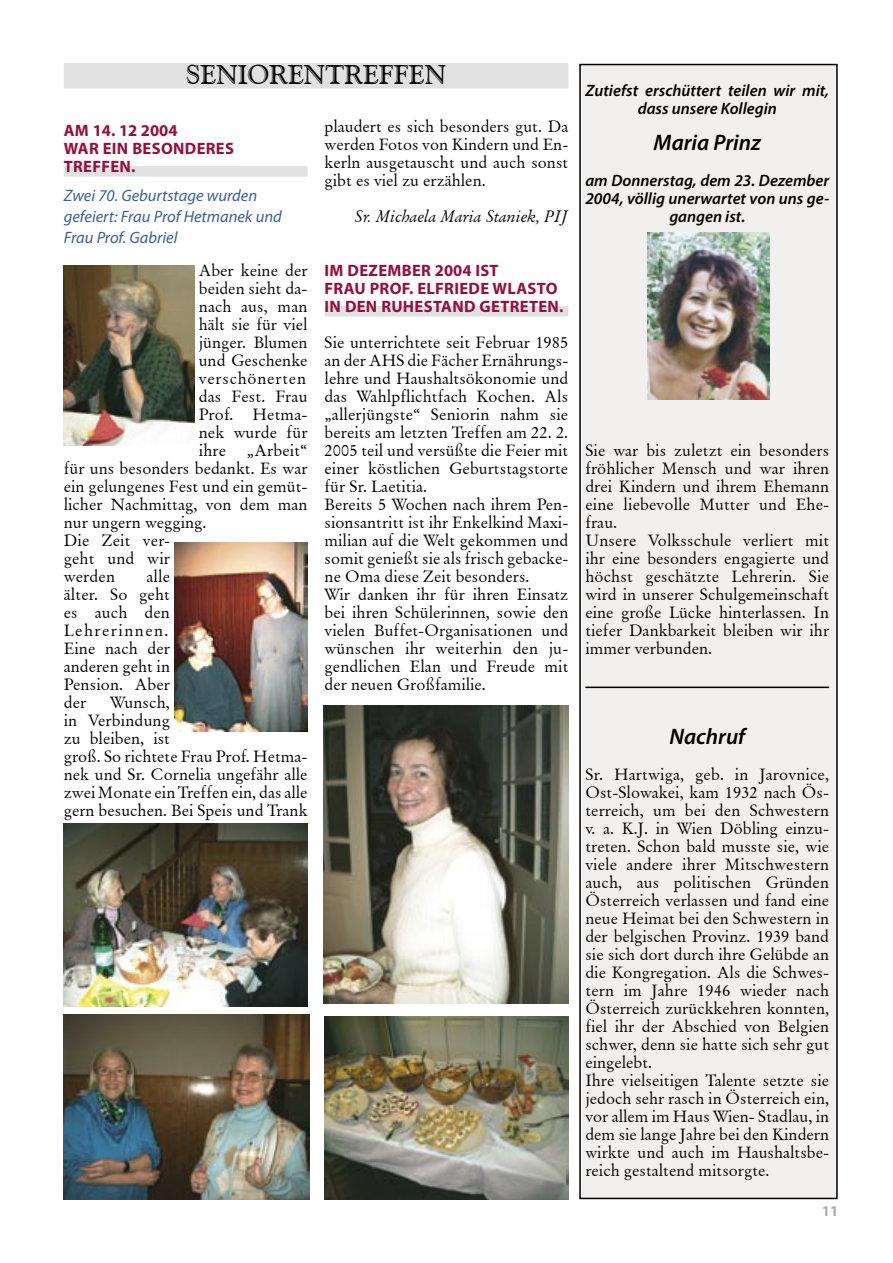
<style>
.page{position:relative;width:893px;height:1263px;background:#fff}
.page>*{position:absolute;margin:0;border:0;box-sizing:border-box;transform-origin:0 0}
.t1{font:27px "Goudy Handtooled BT";color:#000}
.t2{font:italic 600 22.5px "Myriad Pro";color:#000}
.t3{font:16.5px/18px "Original Garamond BT";color:#000}
.t4{font:italic 600 16.5px/18px "Myriad Pro";color:#000;text-align:center}
.t5{font:700 16.5px/18px "Myriad Pro";letter-spacing:.02em;color:#960f3f}
.t6{font:italic 16.5px/21px "Myriad Pro";color:#3760a0}
.t7{font:italic 16.5px "Original Garamond BT";color:#000}
.t8{font:700 15px "Myriad Pro";color:#b0aba7}
</style>
<div class="page">
<div style="left:580px;top:65px;width:257px;height:1133px;background:#f2f0ef"></div>
<div style="left:579px;top:64px;width:259px;height:1135px;border:2px solid #000"></div>
<div style="left:64px;top:166px;width:244px;height:11px;background:#e1e1e1"></div>
<img style="left:647px;top:232px;width:122px;height:168px">
<img style="left:64px;top:1015px;width:245px;height:184px">
<img style="left:325px;top:1016px;width:243px;height:183px">
<img style="left:174px;top:542px;width:134px;height:189px">
<img style="left:64px;top:823px;width:244px;height:183px">
<div style="left:325px;top:306px;width:243px;height:11px;background:#e1e1e1"></div>
<div style="left:64px;top:63px;width:504px;height:26px;background:#e1e1e1"></div>
<hr style="left:585px;top:687px;width:244px;height:1px;background:#000">
<img style="left:323px;top:706px;width:245px;height:297px">
<img style="left:64px;top:265px;width:131px;height:180px">
<h1 class="t1" style="left:186px;top:58px;width:262px">SENIORENTREFFEN</h1>
<p class="t5" style="left:64px;top:121px;width:172px">AM 14. 12 2004<br>WAR EIN BESONDERES<br>TREFFEN.</p>
<p class="t6" style="left:64px;top:186px;width:220px">Zwei 70. Geburtstage wurden gefeiert: Frau Prof Hetmanek und<br>Frau Prof. Gabriel</p>
<p class="t3" style="left:199px;top:261px;width:110px;text-align:justify">Aber keine der beiden sieht da&shy;nach aus, man hält sie für viel jünger. Blumen und Geschenke verschönerten das Fest. Frau Prof. Hetma&shy;nek wurde für ihre</p>
<p class="t3" style="left:64px;top:441px;width:245px;text-indent:183px">„Arbeit“ für uns besonders bedankt. Es war ein gelungenes Fest und ein gemüt&shy;licher Nachmittag, von dem man nur ungern wegging.<br>Die Zeit ver-<br>geht und wir<br>werden</p>
<p class="t3" style="left:64px;top:567px;width:108px;text-align:justify;text-indent:83px">alle älter. So geht es auch den Lehrerinnen.<br>Eine nach der anderen geht in Pension. Aber der</p>
<p class="t3" style="left:64px;top:693px;width:245px;text-indent:46px">Wunsch,<br>in Verbindung<br>zu bleiben, ist<br>groß. So richtete Frau Prof. Hetma&shy;nek und Sr. Cornelia ungefähr alle zwei Monate ein Treffen ein, das alle gern besuchen. Bei Speis und Trank</p>
<p class="t3" style="left:325px;top:117px;width:245px;text-align:justify">plaudert es sich besonders gut. Da werden Fotos von Kindern und En&shy;kerln ausgetauscht und auch sonst gibt es viel zu erzählen.</p>
<p class="t7" style="left:355px;top:206px;width:215px">Sr. Michaela Maria Staniek, PIJ</p>
<p class="t5" style="left:325px;top:261px;width:240px">IM DEZEMBER 2004 IST<br>FRAU PROF. ELFRIEDE WLASTO<br>IN DEN RUHESTAND GETRETEN.</p>
<p class="t3" style="left:325px;top:333px;width:245px">Sie unterrichtete seit Februar 1985 an der AHS die Fächer Ernährungs&shy;lehre und Haushaltsökonomie und das Wahlpflichtfach Kochen. Als „allerjüngste“ Seniorin nahm sie bereits am letzten Treffen am 22. 2.<br>2005 teil und versüßte die Feier mit einer köstlichen Geburtstagstorte für Sr. Laetitia.<br>Bereits 5 Wochen nach ihrem Pen&shy;sionsantritt ist ihr Enkelkind Maxi&shy;milian auf die Welt gekommen und somit genießt sie als frisch gebacke&shy;ne Oma diese Zeit besonders.<br>Wir danken ihr für ihren Einsatz bei ihren Schülerinnen, sowie den vielen Buffet-Organisationen und wünschen ihr weiterhin den ju&shy;gendlichen Elan und Freude mit der neuen Großfamilie.</p>
<p class="t4" style="left:585px;top:81px;width:245px">Zutiefst erschüttert teilen wir mit, dass unsere Kollegin</p>
<h2 class="t2" style="left:654px;top:130px;width:109px">Maria Prinz</h2>
<p class="t4" style="left:585px;top:171px;width:245px">am Donnerstag, dem 23. Dezember<br>2004, völlig unerwartet von uns ge&shy;gangen ist.</p>
<p class="t3" style="left:585px;top:441px;width:245px">Sie war bis zuletzt ein besonders fröhlicher Mensch und war ihren drei Kindern und ihrem Ehemann eine liebevolle Mutter und Ehe&shy;frau.<br>Unsere Volksschule verliert mit ihr eine besonders engagierte und höchst geschätzte Lehrerin. Sie wird in unserer Schulgemeinschaft eine große Lücke hinterlassen. In tiefer Dankbarkeit bleiben wir ihr immer verbunden.</p>
<h2 class="t2" style="left:669px;top:724px;width:77px">Nachruf</h2>
<p class="t3" style="left:585px;top:765px;width:245px">Sr. Hartwiga, geb. in Jarovnice,<br>Ost-Slowakei, kam 1932 nach Ös&shy;terreich, um bei den Schwestern v. a. K.J. in Wien Döbling einzu&shy;treten. Schon bald musste sie, wie viele andere ihrer Mitschwestern auch, aus politischen Gründen<br>Österreich verlassen und fand eine neue Heimat bei den Schwestern in der belgischen Provinz. 1939 band sie sich dort durch ihre Gelübde an die Kongregation. Als die Schwes&shy;tern im Jahre 1946 wieder nach<br>Österreich zurückkehren konnten, fiel ihr der Abschied von Belgien schwer, denn sie hatte sich sehr gut eingelebt.<br>Ihre vielseitigen Talente setzte sie jedoch sehr rasch in Österreich ein, vor allem im Haus Wien- Stadlau, in dem sie lange Jahre bei den Kindern wirkte und auch im Haushaltsbe&shy;reich gestaltend mitsorgte.</p>
<p class="t8" style="left:822px;top:1202px;width:18px">11</p>
</div>
